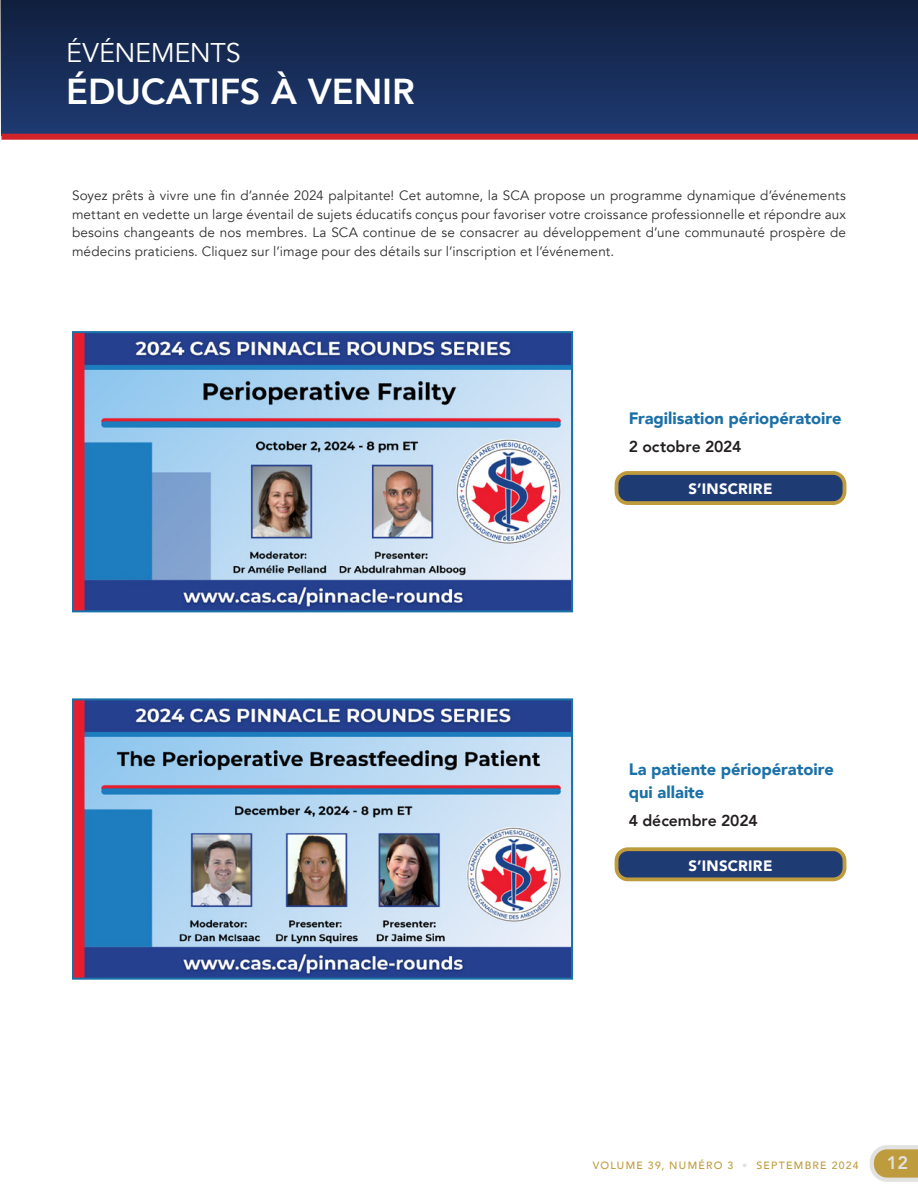
<style>
.page{position:relative;width:918px;height:1188px;background:#fff}
.page>*{position:absolute;margin:0;border:0;box-sizing:border-box;transform-origin:0 0}
.t1{font:800 36px "Avenir";color:#fff}
.t2{font:27px "Avenir";letter-spacing:-.01em;color:#fff}
.t3{font:800 18px "Avenir";color:#e2e2e0}
.t4{font:900 16.5px/22.5px "Avenir";letter-spacing:-.005em;color:#1b70a8}
.t5{font:800 15.75px "Avenir";color:#231f20}
.t6{font:900 15px "Avenir";letter-spacing:.02em;color:#fff}
.t7{font:13.5px/18.8px "Avenir";letter-spacing:.01em;color:#312f30;text-align:justify}
.t8{font:500 10.5px "Avenir";letter-spacing:.12em;color:#be9c3d}
.s1{color:#e2e2e0}
</style>
<div class="page">
<svg style="left:870px;top:1145px;width:48px;height:37px;background:#ccb677"></svg>
<div style="left:1px;top:0;width:917px;height:136px;background:linear-gradient(to bottom,#101f3d,#1e3a72)"></div>
<div style="left:1px;top:134px;width:917px;height:6px;background:#d1232a"></div>
<img style="left:75px;top:334px;width:495px;height:275px">
<div style="left:72px;top:331px;width:501px;height:281px;border:2px solid #1b70a8"></div>
<img style="left:75px;top:701px;width:495px;height:276px">
<div style="left:72px;top:698px;width:501px;height:282px;border:2px solid #1b70a8"></div>
<div style="left:617px;top:473px;width:227px;height:30px;background:#1f3b73;border-radius:11px"></div>
<div style="left:615px;top:471px;width:231px;height:34px;border:4px solid #be9c3d;border-radius:11px"></div>
<div style="left:617px;top:849px;width:227px;height:30px;background:#1f3b73;border-radius:11px"></div>
<div style="left:615px;top:847px;width:231px;height:34px;border:4px solid #be9c3d;border-radius:11px"></div>
<p class="t2" style="left:66px;top:36px;width:176px">ÉVÉNEMENTS</p>
<p class="t1" style="left:66px;top:63px;width:350px">ÉDUCATIFS À VENIR</p>
<p class="t7" style="left:72px;top:186px;width:776px">Soyez prêts à vivre une fin d’année 2024 palpitante! Cet automne, la SCA propose un programme dynamique d’événements mettant en vedette un large éventail de sujets éducatifs conçus pour favoriser votre croissance professionnelle et répondre aux besoins changeants de nos membres. La SCA continue de se consacrer au développement d’une communauté prospère de médecins praticiens. Cliquez sur l’image pour des détails sur l’inscription et l’événement.</p>
<p class="t4" style="left:629px;top:406px;width:214px">Fragilisation périopératoire</p>
<p class="t5" style="left:629px;top:435px;width:114px">2 octobre 2024</p>
<p class="t6" style="left:689px;top:476px;width:85px">S’INSCRIRE</p>
<p class="t4" style="left:629px;top:758px;width:207px">La patiente périopératoire qui allaite</p>
<p class="t5" style="left:629px;top:809px;width:130px">4 décembre 2024</p>
<p class="t6" style="left:689px;top:852px;width:85px">S’INSCRIRE</p>
<p class="t8" style="left:593px;top:1157px;width:268px">VOLUME 39, NUMÉRO 3 <span class="s1">•</span> SEPTEMBRE 2024</p>
<h3 class="t3" style="left:887px;top:1149px;width:23px">12</h3>
</div>
